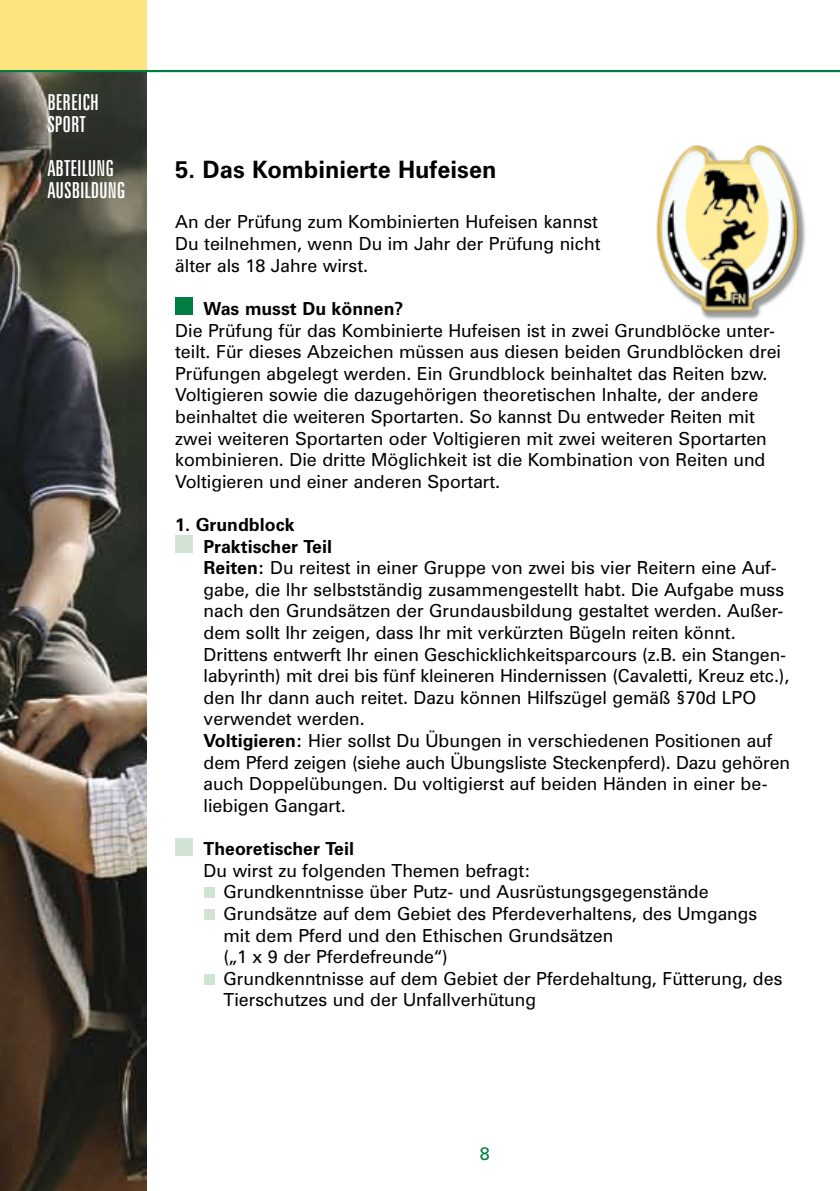
<style>
.page{position:relative;width:840px;height:1191px;background:#fff}
.page>*{position:absolute;margin:0;border:0;box-sizing:border-box;transform-origin:0 0}
.t1{font:700 24px "Zurich BT";color:#000}
.t2{font:extra-condensed 22px/22px "Zurich BT";color:#fff}
.t3{font:18px/21.6px "Zurich BT";color:#000}
.t4{font:700 18px "Zurich BT";color:#000}
.t5{font:18px "Zurich BT";color:#007d40}
.s1{font-weight:700}
</style>
<div class="page">
<img style="left:0;top:72px;width:146px;height:1119px">
<div style="left:0;top:0;width:146px;height:71px;background:#ffe37d"></div>
<hr style="left:0;top:70px;width:839px;height:2px;background:#007d40">
<div style="left:175px;top:298px;width:17px;height:17px;background:#007d40"></div>
<div style="left:175px;top:535px;width:17px;height:17px;background:#d1e3d4"></div>
<div style="left:175px;top:838px;width:17px;height:17px;background:#d1e3d4"></div>
<div style="left:203px;top:887px;width:11px;height:11px;background:#d1e3d4"></div>
<div style="left:203px;top:909px;width:11px;height:11px;background:#d1e3d4"></div>
<div style="left:203px;top:974px;width:11px;height:10px;background:#d1e3d4"></div>
<img style="left:656px;top:144px;width:150px;height:175px">
<p class="t2" style="left:47px;top:91px;width:53px">BEREICH<br>SPORT</p>
<p class="t2" style="left:47px;top:157px;width:79px">ABTEILUNG<br>AUSBILDUNG</p>
<h1 class="t1" style="left:175px;top:155px;width:322px">5. Das Kombinierte Hufeisen</h1>
<p class="t3" style="left:175px;top:211px;width:426px">An der Prüfung zum Kombinierten Hufeisen kannst<br>Du teilnehmen, wenn Du im Jahr der Prüfung nicht älter als 18 Jahre wirst.</p>
<p class="t4" style="left:203px;top:297px;width:201px">Was musst Du können?</p>
<p class="t3" style="left:175px;top:319px;width:607px">Die Prüfung für das Kombinierte Hufeisen ist in zwei Grundblöcke unter&shy;teilt. Für dieses Abzeichen müssen aus diesen beiden Grundblöcken drei Prüfungen abgelegt werden. Ein Grundblock beinhaltet das Reiten bzw.<br>Voltigieren sowie die dazugehörigen theoretischen Inhalte, der andere beinhaltet die weiteren Sportarten. So kannst Du entweder Reiten mit zwei weiteren Sportarten oder Voltigieren mit zwei weiteren Sportarten kombinieren. Die dritte Möglichkeit ist die Kombination von Reiten und Voltigieren und einer anderen Sportart.</p>
<p class="t3" style="left:203px;top:513px;width:587px;text-indent:-28px"><span class="s1">1. Grundblock<br>Praktischer Teil<br>Reiten:</span> Du reitest in einer Gruppe von zwei bis vier Reitern eine Auf&shy;gabe, die Ihr selbstständig zusammengestellt habt. Die Aufgabe muss nach den Grundsätzen der Grundausbildung gestaltet werden. Außer&shy;dem sollt Ihr zeigen, dass Ihr mit verkürzten Bügeln reiten könnt.<br>Drittens entwerft Ihr einen Geschicklichkeitsparcours (z.B. ein Stangen&shy;labyrinth) mit drei bis fünf kleineren Hindernissen (Cavaletti, Kreuz etc.), den Ihr dann auch reitet. Dazu können Hilfszügel gemäß §70d LPO verwendet werden.<br><span class="s1">Voltigieren:</span> Hier sollst Du Übungen in verschiedenen Positionen auf dem Pferd zeigen (siehe auch Übungsliste Steckenpferd). Dazu gehören auch Doppelübungen. Du voltigierst auf beiden Händen in einer be&shy;liebigen Gangart.</p>
<p class="t4" style="left:192px;top:837px;width:163px">Theoretischer Teil</p>
<p class="t3" style="left:223px;top:859px;width:560px;text-indent:-20px">Du wirst zu folgenden Themen befragt:<br>Grundkenntnisse über Putz- und Ausrüstungsgegenstände Grundsätze auf dem Gebiet des Pferdeverhaltens, des Umgangs mit dem Pferd und den Ethischen Grundsätzen<br>(„1 x 9 der Pferdefreunde“)<br>Grundkenntnisse auf dem Gebiet der Pferdehaltung, Fütterung, des Tierschutzes und der Unfallverhütung</p>
<p class="t5" style="left:479px;top:1143px;width:11px">8</p>
</div>
